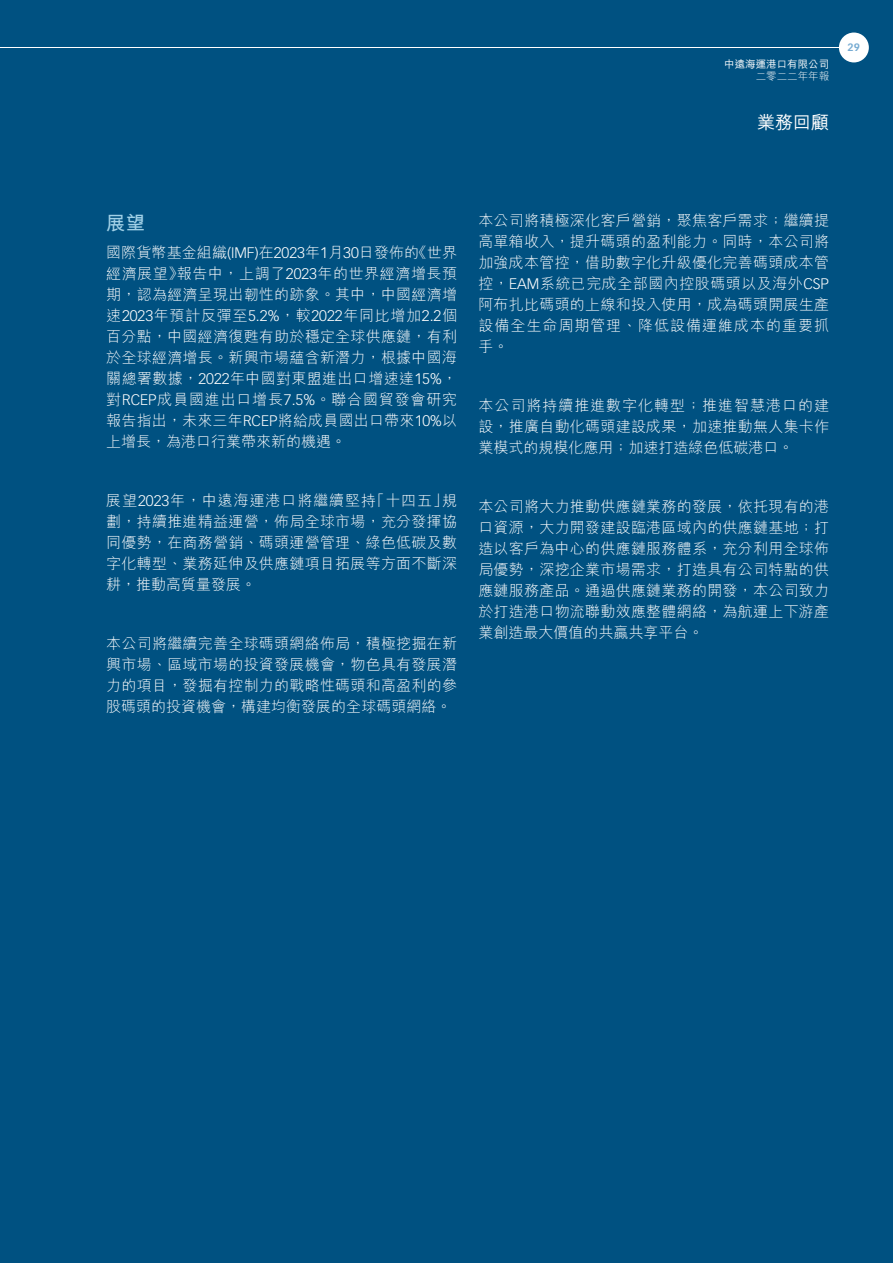
<style>
.page{position:relative;width:893px;height:1263px;background:#005181}
.page>*{position:absolute;margin:0;border:0;box-sizing:border-box;transform-origin:0 0}
.t1{font:19.5px "M Hei HK Bold E Ten B5 H";color:#a1d0e6}
.t2{font:18px "M Hei HK Medium E Ten B5 H";color:#fff}
.t3{font:15px/21px "M Hei HK Light E Ten B5 H";letter-spacing:.015em;color:#fff;text-align:justify}
.t4{font:10.5px "M Hei HK Medium E Ten B5 H";color:#fff}
.t5{font:10.5px "M Hei HK Light E Ten B5 H";color:#fff}
.t6{font:700 10.5px "Vectora LT Std";color:#76abd2}
.s1{font-family:"Vectora LT Std";font-weight:300}
</style>
<div class="page">
<div style="left:839px;top:33px;width:30px;height:29px;background:#fff;border-radius:50%"></div>
<hr style="left:0;top:47px;width:839px;height:1px;background:#fff">
<p class="t4" style="left:724px;top:60px;width:106px">中遠海運港口有限公司</p>
<p class="t5" style="left:756px;top:72px;width:75px">二零二二年年報</p>
<p class="t2" style="left:757px;top:116px;width:74px">業務回顧</p>
<p class="t6" style="left:848px;top:42px;width:14px">29</p>
<h1 class="t1" style="left:106px;top:215px;width:40px">展望</h1>
<p class="t3" style="left:106px;top:244px;width:352px">國際貨幣基金組織<span class="s1">(IMF)</span>在<span class="s1">2023</span>年<span class="s1">1</span>月<span class="s1">30</span>日發佈的《世界經濟展望》報告中，上調了<span class="s1">2023</span>年的世界經濟增長預期，認為經濟呈現出韌性的跡象。其中，中國經濟增速<span class="s1">2023</span>年預計反彈至<span class="s1">5.2%</span>，較<span class="s1">2022</span>年同比增加<span class="s1">2.2</span>個百分點，中國經濟復甦有助於穩定全球供應鏈，有利於全球經濟增長。新興市場蘊含新潛力，根據中國海關總署數據，<span class="s1">2022</span>年中國對東盟進出口增速達<span class="s1">15%</span>，對<span class="s1">RCEP</span>成員國進出口增長<span class="s1">7.5%</span>。聯合國貿發會研究報告指出，未來三年<span class="s1">RCEP</span>將給成員國出口帶來<span class="s1">10%</span>以上增長，為港口行業帶來新的機遇。</p>
<p class="t3" style="left:106px;top:492px;width:352px">展望<span class="s1">2023</span>年，中遠海運港口將繼續堅持「十四五」規劃，持續推進精益運營，佈局全球市場，充分發揮協同優勢，在商務營銷、碼頭運營管理、綠色低碳及數字化轉型、業務延伸及供應鏈項目拓展等方面不斷深耕，推動高質量發展。</p>
<p class="t3" style="left:106px;top:635px;width:352px">本公司將繼續完善全球碼頭網絡佈局，積極挖掘在新興市場、區域市場的投資發展機會，物色具有發展潛力的項目，發掘有控制力的戰略性碼頭和高盈利的參股碼頭的投資機會，構建均衡發展的全球碼頭網絡。</p>
<p class="t3" style="left:478px;top:212px;width:352px">本公司將積極深化客戶營銷，聚焦客戶需求；繼續提高單箱收入，提升碼頭的盈利能力。同時，本公司將加強成本管控，借助數字化升級優化完善碼頭成本管控，<span class="s1">EAM</span>系統已完成全部國內控股碼頭以及海外<span class="s1">CSP</span>阿布扎比碼頭的上線和投入使用，成為碼頭開展生產設備全生命周期管理、降低設備運維成本的重要抓手。</p>
<p class="t3" style="left:478px;top:397px;width:352px">本公司將持續推進數字化轉型；推進智慧港口的建設，推廣自動化碼頭建設成果，加速推動無人集卡作業模式的規模化應用；加速打造綠色低碳港口。</p>
<p class="t3" style="left:478px;top:498px;width:352px">本公司將大力推動供應鏈業務的發展，依托現有的港口資源，大力開發建設臨港區域內的供應鏈基地；打造以客戶為中心的供應鏈服務體系，充分利用全球佈局優勢，深挖企業市場需求，打造具有公司特點的供應鏈服務產品。通過供應鏈業務的開發，本公司致力於打造港口物流聯動效應整體網絡，為航運上下游產業創造最大價值的共贏共享平台。</p>
</div>
